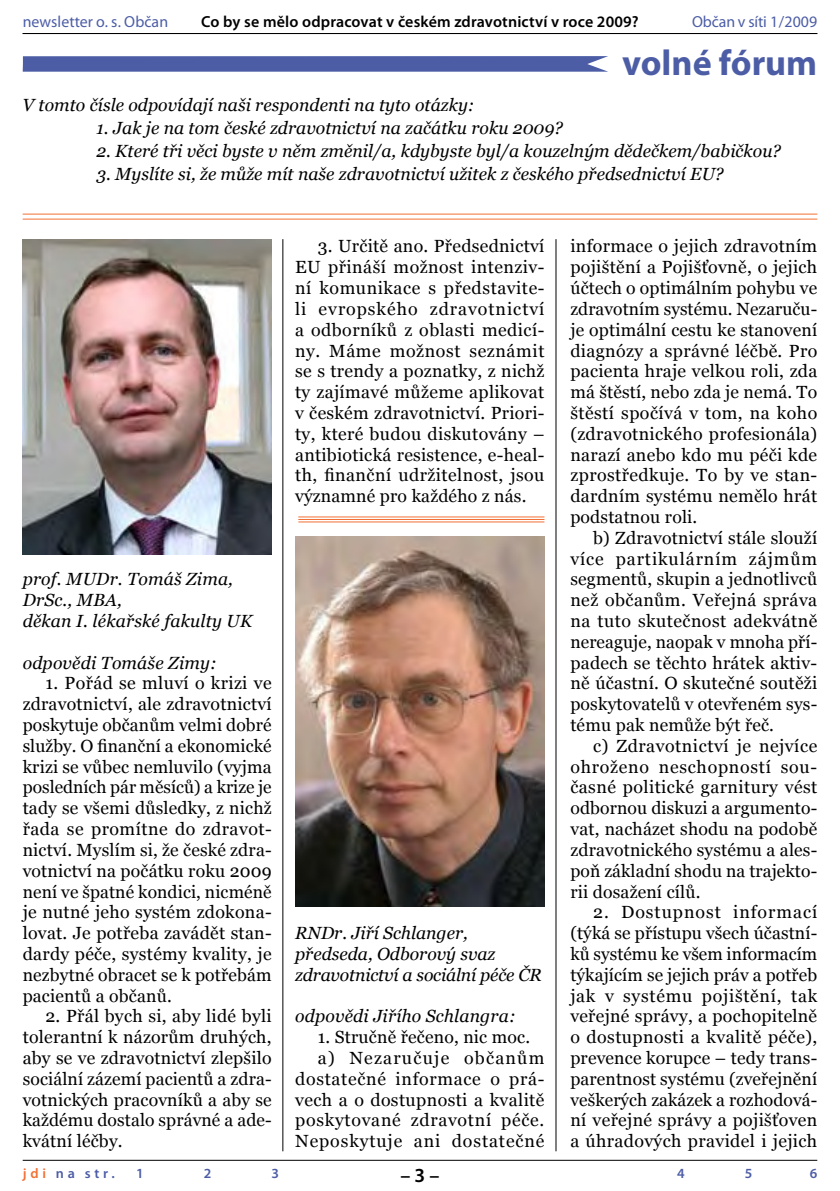
<style>
.page{position:relative;width:840px;height:1191px;background:#fff}
.page>*{position:absolute;margin:0;border:0;box-sizing:border-box;transform-origin:0 0}
.t1{font:700 36px "Myriad Pro";color:#4c5da6}
.t2{font:600 20px "Myriad Pro";color:#000}
.t3{font:17.6px/20.8px "Georgia";letter-spacing:.015em;color:#000;text-align:justify}
.t4{font:italic 17.6px/20.8px "Georgia";color:#000}
.t5{font:17.6px "Georgia";letter-spacing:.04em;color:#000}
.t6{font:17.6px "Georgia";letter-spacing:.05em;color:#000}
.t7{font:17.6px "Georgia";letter-spacing:.07em;color:#000}
.t8{font:600 16px "Myriad Pro";letter-spacing:.01em;color:#000}
.t9{font:16px "Myriad Pro";letter-spacing:.005em;color:#4c5da6}
.t10{font:600 14px "Myriad Pro";letter-spacing:.275em;color:#4c5da6}
.s1{color:#f27034}
</style>
<div class="page">
<hr style="left:23px;top:1159px;width:793px;height:1px;background:#000">
<hr style="left:23px;top:33px;width:793px;height:1px;background:#000">
<hr style="left:23px;top:214px;width:793px;height:1px;background:#f27034">
<hr style="left:23px;top:219px;width:793px;height:1px;background:#f27034">
<svg style="left:23px;top:56px;width:585px;height:16px;background:#5464aa"></svg>
<hr style="left:282px;top:239px;width:1px;height:912px;background:#000">
<hr style="left:555px;top:239px;width:1px;height:912px;background:#000">
<hr style="left:298px;top:516px;width:246px;height:1px;background:#f27034">
<hr style="left:298px;top:519px;width:246px;height:1px;background:#f27034">
<hr style="left:298px;top:521px;width:246px;height:1px;background:#f27034">
<img style="left:22px;top:239px;width:249px;height:316px">
<img style="left:295px;top:537px;width:249px;height:370px">
<p class="t9" style="left:23px;top:12px;width:147px">newsletter o. s. Občan</p>
<p class="t8" style="left:201px;top:11px;width:439px">Co by se mělo odpracovat v českém zdravotnictví v roce 2009?</p>
<p class="t9" style="left:691px;top:12px;width:127px">Občan v síti 1/2009</p>
<h1 class="t1" style="left:622px;top:40px;width:196px">volné fórum</h1>
<p class="t4" style="left:23px;top:94px;width:453px">V tomto čísle odpovídají naši respondenti na tyto otázky:</p>
<p class="t4" style="left:96px;top:117px;width:467px">1. Jak je na tom české zdravotnictví na začátku roku 2009?</p>
<p class="t4" style="left:96px;top:140px;width:685px">2. Které tři věci byste v něm změnil/a, kdybyste byl/a kouzelným dědečkem/babičkou?</p>
<p class="t4" style="left:96px;top:163px;width:628px">3. Myslíte si, že může mít naše zdravotnictví užitek z českého předsednictví EU?</p>
<p class="t3" style="left:295px;top:236px;width:251px;text-indent:23px">3. Určitě ano. Předsednictví EU přináší možnost intenziv&shy;ní komunikace s představite&shy;li evropského zdravotnictví a odborníků z oblasti medicí&shy;ny. Máme možnost seznámit se s trendy a poznatky, z nichž ty zajímavé můžeme aplikovat v českém zdravotnictví. Priori&shy;ty, které budou diskutovány – antibiotická resistence, e-heal&shy;th, finanční udržitelnost, jsou významné pro každého z nás.</p>
<p class="t4" style="left:23px;top:569px;width:231px">prof. MUDr. Tomáš Zima,<br>DrSc., MBA,<br>děkan I. lékařské fakulty UK</p>
<p class="t4" style="left:23px;top:652px;width:196px">odpovědi Tomáše Zimy:</p>
<p class="t3" style="left:23px;top:673px;width:250px;text-indent:23px">1. Pořád se mluví o krizi ve zdravotnictví, ale zdravotnictví poskytuje občanům velmi dobré služby. O finanční a ekonomické krizi se vůbec nemluvilo (vyjma posledních pár měsíců) a krize je tady se všemi důsledky, z nichž řada se promítne do zdravot&shy;nictví. Myslím si, že české zdra&shy;votnictví na počátku roku 2009 není ve špatné kondici, nicméně je nutné jeho systém zdokona&shy;lovat. Je potřeba zavádět stan&shy;dardy péče, systémy kvality, je nezbytné obracet se k potřebám pacientů a občanů.</p>
<p class="t3" style="left:23px;top:1005px;width:250px;text-indent:23px">2. Přál bych si, aby lidé byli tolerantní k názorům druhých, aby se ve zdravotnictví zlepšilo sociální zázemí pacientů a zdra&shy;votnických pracovníků a aby se každému dostalo správné a ade&shy;kvátní léčby.</p>
<p class="t4" style="left:295px;top:922px;width:248px">RNDr. Jiří Schlanger, předseda, Odborový svaz zdravotnictví a sociální péče ČR</p>
<p class="t4" style="left:295px;top:1005px;width:222px">odpovědi Jiřího Schlangra:</p>
<p class="t3" style="left:317px;top:1026px;width:214px">1. Stručně řečeno, nic moc.</p>
<p class="t7" style="left:317px;top:1048px;width:228px">a) Nezaručuje občanům</p>
<p class="t5" style="left:295px;top:1068px;width:251px">dostatečné informace o prá-</p>
<p class="t3" style="left:295px;top:1089px;width:251px">vech a o dostupnosti a kvalitě</p>
<p class="t5" style="left:295px;top:1110px;width:251px">poskytované zdravotní péče.</p>
<p class="t6" style="left:295px;top:1131px;width:251px">Neposkytuje ani dostatečné</p>
<p class="t3" style="left:570px;top:236px;width:248px">informace o jejich zdravotním pojištění a Pojišťovně, o jejich účtech o optimálním pohybu ve zdravotním systému. Nezaruču&shy;je optimální cestu ke stanovení diagnózy a správné léčbě. Pro pacienta hraje velkou roli, zda má štěstí, nebo zda je nemá. To štěstí spočívá v tom, na koho (zdravotnického profesionála) narazí anebo kdo mu péči kde zprostředkuje. To by ve stan&shy;dardním systému nemělo hrát podstatnou roli.</p>
<p class="t3" style="left:570px;top:527px;width:248px;text-indent:23px">b) Zdravotnictví stále slouží více partikulárním zájmům segmentů, skupin a jednotlivců než občanům. Veřejná správa na tuto skutečnost adekvátně nereaguje, naopak v mnoha pří&shy;padech se těchto hrátek aktiv&shy;ně účastní. O skutečné soutěži poskytovatelů v otevřeném sys&shy;tému pak nemůže být řeč.</p>
<p class="t3" style="left:570px;top:735px;width:248px;text-indent:23px">c) Zdravotnictví je nejvíce ohroženo neschopností sou&shy;časné politické garnitury vést odbornou diskuzi a argumento&shy;vat, nacházet shodu na podobě zdravotnického systému a ales&shy;poň základní shodu na trajekto&shy;rii dosažení cílů.</p>
<p class="t3" style="left:570px;top:901px;width:248px;text-indent:23px">2. Dostupnost informací (týká se přístupu všech účastní&shy;ků systému ke všem informacím týkajícím se jejich práv a potřeb jak v systému pojištění, tak veřejné správy, a pochopitelně o dostupnosti a kvalitě péče), prevence korupce – tedy trans&shy;parentnost systému (zveřejnění veškerých zakázek a rozhodová&shy;ní veřejné správy a pojišťoven a úhradových pravidel i jejich</p>
<p class="t10" style="left:23px;top:1164px;width:93px"><span class="s1">jdi</span> na str.</p>
<p class="t10" style="left:136px;top:1164px;width:5px">1</p>
<p class="t10" style="left:204px;top:1164px;width:8px">2</p>
<p class="t10" style="left:271px;top:1164px;width:9px">3</p>
<p class="t10" style="left:676px;top:1164px;width:9px">4</p>
<p class="t10" style="left:744px;top:1164px;width:9px">5</p>
<p class="t10" style="left:809px;top:1164px;width:9px">6</p>
<p class="t2" style="left:400px;top:1162px;width:41px">– –</p>
</div>
